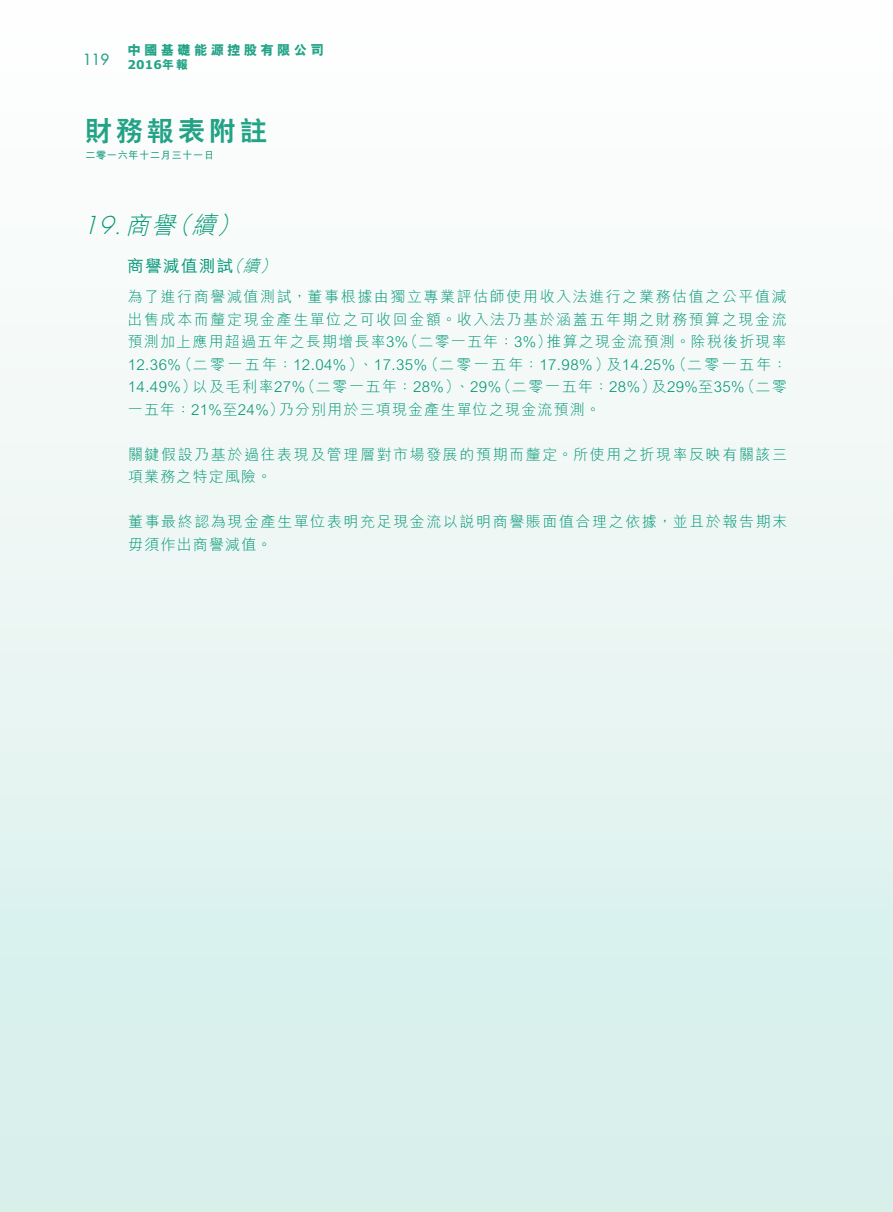
<style>
.page{position:relative;width:893px;height:1212px;background:#fff}
.page>*{position:absolute;margin:0;border:0;box-sizing:border-box;transform-origin:0 0}
.t1{font:800 27px "C Hei 2 HK";letter-spacing:.15em;color:#009574}
.t2{font:italic 300 24px "M Hei HK";color:#009574}
.t3{font:italic 300 24px "Futura Std";color:#009574}
.t4{font:500 16.5px "M Hei HK";letter-spacing:.08em;color:#009574}
.t5{font:italic 300 16.5px "M Hei HK";color:#009574}
.t6{font:300 15px/22.5px "M Hei HK";letter-spacing:.105em;color:#009574}
.t7{font:300 15px "Arial MT Std";letter-spacing:.03em;color:#009574}
.t8{font:300 15px "M Hei HK";letter-spacing:.08em;color:#009574}
.t9{font:500 15px "Futura Std";color:#009574}
.t10{font:800 13.5px "M Hei HK";letter-spacing:.23em;color:#009574}
.t11{font:700 12px "Verdana";color:#009574}
.t12{font:700 10.5px "M Hei HK";letter-spacing:.03em;color:#009574}
.s1{font-family:"M Hei HK";font-weight:800}
.s2{font-family:"Arial MT Std"}
.s3{font-family:"M Hei HK"}
</style>
<div class="page">
<div style="left:0;top:0;width:893px;height:1212px;background:linear-gradient(to bottom,#fffefe,#d5eeea)"></div>
<p class="t9" style="left:83px;top:50px;width:28px">119</p>
<p class="t10" style="left:128px;top:41px;width:198px">中國基礎能源控股有限公司</p>
<p class="t11" style="left:128px;top:57px;width:62px">2016<span class="s1">年報</span></p>
<h1 class="t1" style="left:85px;top:113px;width:183px">財務報表附註</h1>
<p class="t12" style="left:85px;top:148px;width:131px">二零一六年十二月三十一日</p>
<h2 class="t2" style="left:125px;top:208px;width:100px">商譽續</h2>
<h2 class="t2" style="left:167px;top:208px;width:34px">（</h2>
<h2 class="t2" style="left:216px;top:208px;width:34px">(</h2>
<h2 class="t3" style="left:83px;top:211px;width:48px">19.</h2>
<p class="t5" style="left:243px;top:255px;width:24px">續</p>
<p class="t5" style="left:226px;top:255px;width:24px">（</p>
<p class="t5" style="left:260px;top:255px;width:24px">(</p>
<p class="t4" style="left:128px;top:254px;width:107px">商譽減值測試</p>
<p class="t6" style="left:128px;top:285px;width:661px;text-align:right">為了進行商譽減值測試，董事根據由獨立專業評估師使用收入法進行之業務估值之公平值減出售成本而釐定現金產生單位之可收回金額。收入法乃基於涵蓋五年期之財務預算之現金流推算之現金流預測。除稅後折現率</p>
<p class="t6" style="left:403px;top:330px;width:150px">（二零一五年：<span class="s2">3%</span>）</p>
<p class="t8" style="left:128px;top:331px;width:282px">預測加上應用超過五年之長期增長率<span class="s2">3%</span></p>
<p class="t7" style="left:177px;top:356px;width:251px"><span class="s3">（二零一五年：</span>12.04%<span class="s3">）、</span>17.35%</p>
<p class="t6" style="left:424px;top:352px;width:188px">（二零一五年：<span class="s2">17.98%</span>）</p>
<p class="t6" style="left:672px;top:352px;width:117px">（二零一五年：</p>
<p class="t7" style="left:606px;top:356px;width:70px"><span class="s3">及</span>14.25%</p>
<p class="t7" style="left:128px;top:356px;width:55px">12.36%</p>
<p class="t7" style="left:128px;top:378px;width:71px">14.49%<span class="s3">）</span></p>
<p class="t6" style="left:300px;top:375px;width:202px">（二零一五年：<span class="s2">28%</span>）、<span class="s2">29%</span></p>
<p class="t6" style="left:497px;top:375px;width:161px">（二零一五年：<span class="s2">28%</span>）</p>
<p class="t6" style="left:740px;top:375px;width:48px">（二零</p>
<p class="t6" style="left:192px;top:375px;width:114px">以及毛利率<span class="s2">27%</span></p>
<p class="t7" style="left:652px;top:378px;width:94px"><span class="s3">及</span>29%<span class="s3">至</span>35%</p>
<p class="t6" style="left:128px;top:397px;width:158px">一五年：<span class="s2">21%</span>至<span class="s2">24%</span>）</p>
<p class="t6" style="left:128px;top:442px;width:661px">關鍵假設乃基於過往表現及管理層對市場發展的預期而釐定。所使用之折現率反映有關該三項業務之特定風險。</p>
<p class="t6" style="left:128px;top:510px;width:661px">董事最終認為現金產生單位表明充足現金流以說明商譽賬面值合理之依據，並且於報告期末毋須作出商譽減值。</p>
<p class="t8" style="left:279px;top:398px;width:323px">乃分別用於三項現金產生單位之現金流預測。</p>
</div>
